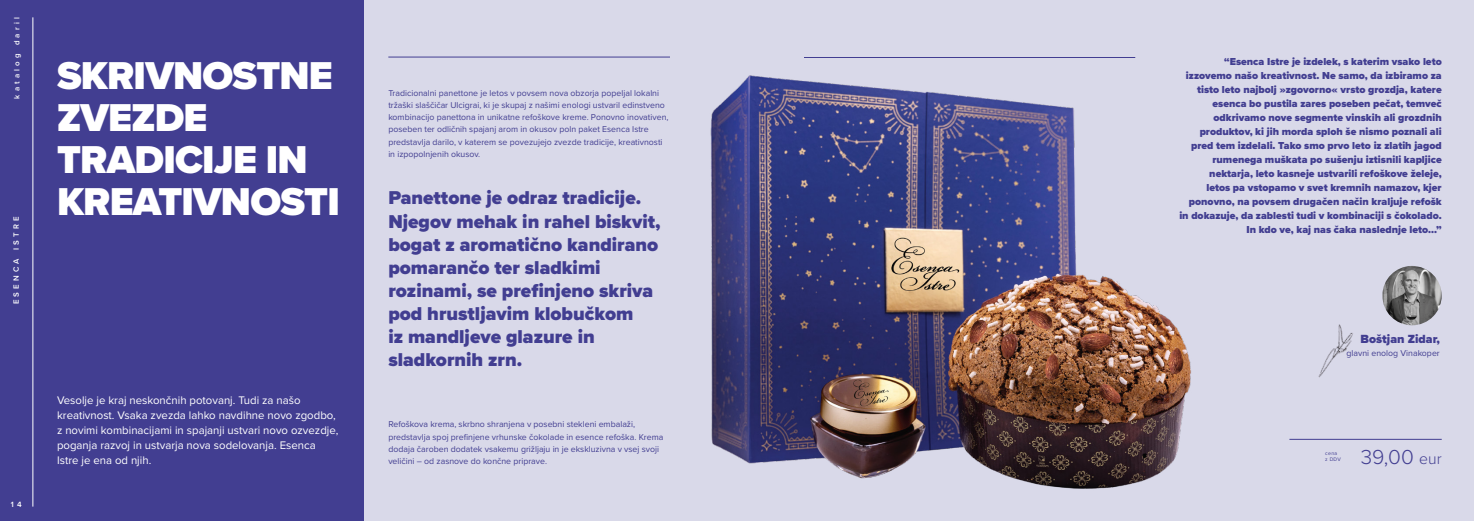
<style>
.page{position:relative;width:1474px;height:521px;background:#fff}
.page>*{position:absolute;margin:0;border:0;box-sizing:border-box;transform-origin:0 0}
.t1{font:900 40.25px/42px "Proxima Nova";letter-spacing:-.02em;color:#fff}
.t2{font:300 21px "Proxima Nova";color:#423e91}
.t3{font:900 19.25px/23.1px "Proxima Nova";color:#423e91}
.t4{font:900 12.25px "Proxima Nova";color:#423e91}
.t5{font:11.38px/14.9px "Proxima Nova";color:#fff}
.t6{font:900 10.5px/14px "Proxima Nova";color:#423e91;text-align:right}
.t7{font:8.75px/12.2px "Proxima Nova";color:#423e91}
.t8{font:600 7.88px "Proxima Nova";letter-spacing:.4em;color:#fff}
.t9{font:5.25px/6.3px "Proxima Nova";letter-spacing:.05em;color:#423e91}
.s1{font-size:15.75px}
</style>
<div class="page">
<div style="left:0;top:0;width:1473px;height:521px;background:#d9d9e9"></div>
<div style="left:0;top:0;width:363px;height:521px;background:#423e91"></div>
<hr style="left:33px;top:17px;width:1px;height:489px;background:#fff">
<hr style="left:388px;top:57px;width:282px;height:1px;background:#423e91">
<hr style="left:804px;top:57px;width:331px;height:1px;background:#423e91">
<hr style="left:1289px;top:439px;width:152px;height:1px;background:#423e91">
<img style="left:1318px;top:324px;width:35px;height:54px">
<img style="left:710px;top:75px;width:481px;height:414px">
<img style="left:1382px;top:266px;width:59px;height:59px;border-radius:30px">
<p class="t8" style="left:11px;top:99px;width:83px;rotate:-90deg">katalog daril</p>
<p class="t8" style="left:10px;top:304px;width:89px;rotate:-90deg">ESENCA ISTRE</p>
<h1 class="t1" style="left:57px;top:54px;width:284px">SKRIVNOSTNE<br>ZVEZDE<br>TRADICIJE IN<br>KREATIVNOSTI</h1>
<p class="t8" style="left:11px;top:498px;width:12px">1 4</p>
<p class="t5" style="left:57px;top:393px;width:283px">Vesolje je kraj neskončnih potovanj. Tudi za našo kreativnost. Vsaka zvezda lahko navdihne novo zgodbo, z novimi kombinacijami in spajanji ustvari novo ozvezdje, poganja razvoj in ustvarja nova sodelovanja. Esenca Istre je ena od njih.</p>
<p class="t7" style="left:388px;top:86px;width:282px">Tradicionalni panettone je letos v povsem nova obzorja popeljal lokalni tržaški slaščičar Ulcigrai, ki je skupaj z našimi enologi ustvaril edinstveno kombinacijo panettona in unikatne refoškove kreme. Ponovno inovativen, poseben ter odličnih spajanj arom in okusov poln paket Esenca Istre predstavlja darilo, v katerem se povezujejo zvezde tradicije, kreativnosti in izpopolnjenih okusov.</p>
<h3 class="t3" style="left:388px;top:186px;width:274px">Panettone je odraz tradicije.<br>Njegov mehak in rahel biskvit, bogat z aromatično kandirano pomarančo ter sladkimi rozinami, se prefinjeno skriva pod hrustljavim klobučkom<br>iz mandljeve glazure in sladkornih zrn.</h3>
<p class="t7" style="left:388px;top:418px;width:276px">Refoškova krema, skrbno shranjena v posebni stekleni embalaži, predstavlja spoj prefinjene vrhunske čokolade in esence refoška. Krema dodaja čaroben dodatek vsakemu grižljaju in je ekskluzivna v vsej svoji veličini – od zasnove do končne priprave.</p>
<p class="t6" style="left:1179px;top:55px;width:264px">“Esenca Istre je izdelek, s katerim vsako leto izzovemo našo kreativnost. Ne samo, da izbiramo za tisto leto najbolj »zgovorno« vrsto grozdja, katere esenca bo pustila zares poseben pečat, temveč odkrivamo nove segmente vinskih ali grozdnih produktov, ki jih morda sploh še nismo poznali ali pred tem izdelali. Tako smo prvo leto iz zlatih jagod rumenega muškata po sušenju iztisnili kapljice nektarja, leto kasneje ustvarili refoškove želeje,<br>letos pa vstopamo v svet kremnih namazov, kjer ponovno, na povsem drugačen način kraljuje refošk in dokazuje, da zablesti tudi v kombinaciji s čokolado.<br>In kdo ve, kaj nas čaka naslednje leto...”</p>
<h3 class="t4" style="left:1360px;top:330px;width:81px">Boštjan Zidar,</h3>
<p class="t7" style="left:1346px;top:346px;width:95px">glavni enolog Vinakoper</p>
<p class="t9" style="left:1325px;top:450px;width:17px">cena z DDV</p>
<h2 class="t2" style="left:1360px;top:441px;width:82px">39,00 <span class="s1">eur</span></h2>
</div>
